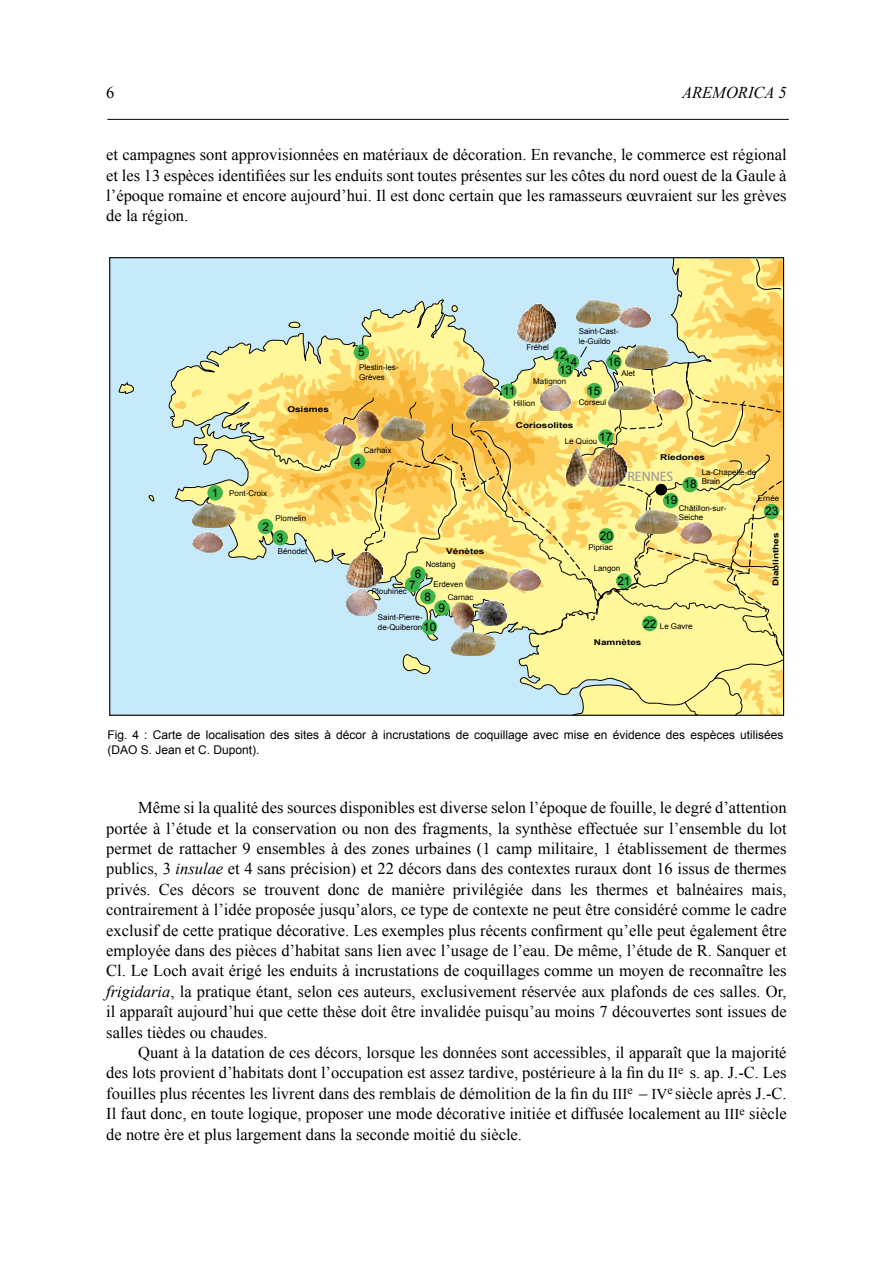
<style>
.page{position:relative;width:893px;height:1263px;background:#fff}
.page>*{position:absolute;margin:0;border:0;box-sizing:border-box;transform-origin:0 0}
.t1{font:16.5px/20.4px "Times New Roman";color:#000;text-align:justify}
.t2{font:italic 16.5px "Times New Roman";color:#000}
.t3{font:italic 13.65px "Helvetica Neue";color:#939598}
.t4{font:12px/14.4px "Arial";color:#000}
.t5{font:11.85px "Arial";color:#000}
.t6{font:7.95px/9.6px "Arial";color:#000}
.t7{font:700 7.95px "Arial";color:#000;scale:1.25 1}
.s1{font-style:italic}
.s2{font-size:15px}
</style>
<div class="page">
<hr style="left:107px;top:119px;width:682px;height:1px;background:#000">
<div style="left:110px;top:258px;width:674px;height:457px;background:#c7eafb"></div>
<svg style="left:119px;top:381px;width:15px;height:13px"></svg>
<svg style="left:148px;top:495px;width:7px;height:7px"></svg>
<svg style="left:168px;top:349px;width:59px;height:179px"></svg>
<div style="left:207px;top:485px;width:16px;height:16px;background:#3cb54a;border-radius:50%"></div>
<svg style="left:227px;top:258px;width:557px;height:458px"></svg>
<img style="left:192px;top:503px;width:43px;height:24px">
<img style="left:577px;top:299px;width:43px;height:25px">
<img style="left:609px;top:385px;width:43px;height:24px">
<img style="left:625px;top:344px;width:43px;height:24px">
<img style="left:635px;top:509px;width:44px;height:24px">
<img style="left:466px;top:396px;width:44px;height:25px">
<img style="left:382px;top:416px;width:43px;height:25px">
<img style="left:452px;top:631px;width:43px;height:24px">
<img style="left:465px;top:566px;width:43px;height:24px">
<img style="left:192px;top:531px;width:31px;height:22px">
<img style="left:510px;top:568px;width:31px;height:22px">
<img style="left:680px;top:521px;width:31px;height:22px">
<img style="left:653px;top:388px;width:31px;height:22px">
<img style="left:463px;top:374px;width:31px;height:22px">
<img style="left:324px;top:423px;width:31px;height:22px">
<img style="left:347px;top:552px;width:35px;height:36px">
<img style="left:346px;top:589px;width:30px;height:26px">
<img style="left:589px;top:448px;width:38px;height:38px">
<img style="left:566px;top:446px;width:22px;height:41px">
<img style="left:356px;top:410px;width:23px;height:28px">
<img style="left:451px;top:602px;width:24px;height:28px">
<img style="left:518px;top:304px;width:38px;height:38px">
<img style="left:478px;top:601px;width:28px;height:25px">
<img style="left:620px;top:306px;width:31px;height:22px">
<img style="left:541px;top:385px;width:30px;height:26px">
<p class="t1" style="left:106px;top:82px;width:10px">6</p>
<p class="t2" style="left:682px;top:81px;width:106px">AREMORICA 5</p>
<p class="t1" style="left:106px;top:144px;width:682px">et campagnes sont approvisionnées en matériaux de décoration. En revanche, le commerce est régional et les 13 espèces identifiées sur les enduits sont toutes présentes sur les côtes du nord ouest de la Gaule à l’époque romaine et encore aujourd’hui. Il est donc certain que les ramasseurs œuvraient sur les grèves de la région.</p>
<p class="t7" style="left:287px;top:404px;width:35px">Osismes</p>
<p class="t5" style="left:212px;top:485px;width:8px">1</p>
<p class="t6" style="left:229px;top:488px;width:39px">Pont-Croix</p>
<p class="t6" style="left:276px;top:513px;width:32px">Plomelin</p>
<p class="t6" style="left:278px;top:547px;width:31px">Bénodet</p>
<p class="t5" style="left:262px;top:519px;width:8px">2</p>
<p class="t5" style="left:277px;top:530px;width:8px">3</p>
<p class="t6" style="left:579px;top:327px;width:41px">Saint-Cast&shy;le-Guildo</p>
<p class="t6" style="left:526px;top:343px;width:24px">Fréhel</p>
<p class="t5" style="left:358px;top:344px;width:8px">5</p>
<p class="t5" style="left:553px;top:347px;width:15px">12</p>
<p class="t5" style="left:564px;top:354px;width:15px">14</p>
<p class="t5" style="left:559px;top:362px;width:15px">13</p>
<p class="t5" style="left:608px;top:354px;width:15px">16</p>
<p class="t6" style="left:359px;top:363px;width:41px">Plestin-les-<br>Grèves</p>
<p class="t6" style="left:621px;top:369px;width:15px">Alet</p>
<p class="t6" style="left:533px;top:376px;width:34px">Matignon</p>
<p class="t5" style="left:587px;top:383px;width:15px">15</p>
<p class="t5" style="left:503px;top:383px;width:14px">11</p>
<p class="t6" style="left:364px;top:446px;width:29px">Carhaix</p>
<p class="t5" style="left:354px;top:454px;width:8px">4</p>
<p class="t7" style="left:446px;top:545px;width:32px">Vénètes</p>
<p class="t6" style="left:426px;top:559px;width:31px">Nostang</p>
<p class="t5" style="left:415px;top:566px;width:8px">6</p>
<p class="t5" style="left:409px;top:577px;width:8px">7</p>
<p class="t6" style="left:372px;top:587px;width:37px">Plouhinec</p>
<p class="t6" style="left:433px;top:580px;width:31px">Erdeven</p>
<p class="t5" style="left:424px;top:589px;width:8px">8</p>
<p class="t6" style="left:448px;top:593px;width:27px">Carnac</p>
<p class="t5" style="left:439px;top:600px;width:8px">9</p>
<p class="t6" style="left:378px;top:612px;width:46px">Saint-Pierre&shy;de-Quiberon</p>
<p class="t5" style="left:423px;top:619px;width:15px">10</p>
<p class="t6" style="left:579px;top:398px;width:29px">Corseul</p>
<p class="t6" style="left:565px;top:437px;width:34px">Le Quiou</p>
<p class="t6" style="left:513px;top:398px;width:23px">Hillion</p>
<p class="t7" style="left:516px;top:420px;width:48px">Coriosolites</p>
<p class="t5" style="left:599px;top:429px;width:15px">17</p>
<p class="t7" style="left:660px;top:451px;width:37px">Riedones</p>
<p class="t6" style="left:702px;top:467px;width:56px">La-Chapelle-de<br>Brain</p>
<p class="t6" style="left:679px;top:503px;width:49px">Châtillon-sur-<br>Seiche</p>
<p class="t3" style="left:628px;top:468px;width:47px">RENNES</p>
<p class="t5" style="left:684px;top:476px;width:15px">18</p>
<p class="t6" style="left:758px;top:493px;width:23px">Ernée</p>
<p class="t5" style="left:664px;top:492px;width:15px">19</p>
<p class="t5" style="left:765px;top:503px;width:15px">23</p>
<p class="t5" style="left:600px;top:528px;width:15px">20</p>
<p class="t6" style="left:588px;top:543px;width:26px">Pipriac</p>
<p class="t6" style="left:594px;top:563px;width:28px">Langon</p>
<p class="t5" style="left:617px;top:573px;width:15px">21</p>
<p class="t5" style="left:643px;top:616px;width:15px">22</p>
<p class="t6" style="left:660px;top:622px;width:34px">Le Gavre</p>
<p class="t7" style="left:594px;top:637px;width:40px">Namnètes</p>
<p class="t7" style="left:770px;top:586px;width:45px;rotate:-90deg">Diablinthes</p>
<p class="t4" style="left:107px;top:728px;width:678px">Fig. 4 : Carte de localisation des sites à décor à incrustations de coquillage avec mise en évidence des espèces utilisées (DAO S. Jean et C. Dupont).</p>
<p class="t1" style="left:106px;top:797px;width:682px;text-indent:32px">Même si la qualité des sources disponibles est diverse selon l’époque de fouille, le degré d’attention portée à l’étude et la conservation ou non des fragments, la synthèse effectuée sur l’ensemble du lot permet de rattacher 9 ensembles à des zones urbaines (1 camp militaire, 1 établissement de thermes publics, 3 <span class="s1">insulae</span> et 4 sans précision) et 22 décors dans des contextes ruraux dont 16 issus de thermes privés. Ces décors se trouvent donc de manière privilégiée dans les thermes et balnéaires mais, contrairement à l’idée proposée jusqu’alors, ce type de contexte ne peut être considéré comme le cadre exclusif de cette pratique décorative. Les exemples plus récents confirment qu’elle peut également être employée dans des pièces d’habitat sans lien avec l’usage de l’eau. De même, l’étude de R. Sanquer et Cl. Le Loch avait érigé les enduits à incrustations de coquillages comme un moyen de reconnaître les <span class="s1">frigidaria</span>, la pratique étant, selon ces auteurs, exclusivement réservée aux plafonds de ces salles. Or, il apparaît aujourd’hui que cette thèse doit être invalidée puisqu’au moins 7 découvertes sont issues de salles tièdes ou chaudes.</p>
<p class="t1" style="left:106px;top:1042px;width:682px;text-indent:32px">Quant à la datation de ces décors, lorsque les données sont accessibles, il apparaît que la majorité des lots provient d’habitats dont l’occupation est assez tardive, postérieure à la fin du <span class="s2">ii</span><sup>e</sup> s. ap. J.-C. Les fouilles plus récentes les livrent dans des remblais de démolition de la fin du <span class="s2">iIi</span><sup>e</sup> – <span class="s2">iV</span><sup>e</sup> siècle après J.-C.<br>Il faut donc, en toute logique, proposer une mode décorative initiée et diffusée localement au <span class="s2">iIi</span><sup>e</sup> siècle de notre ère et plus largement dans la seconde moitié du siècle.</p>
</div>
